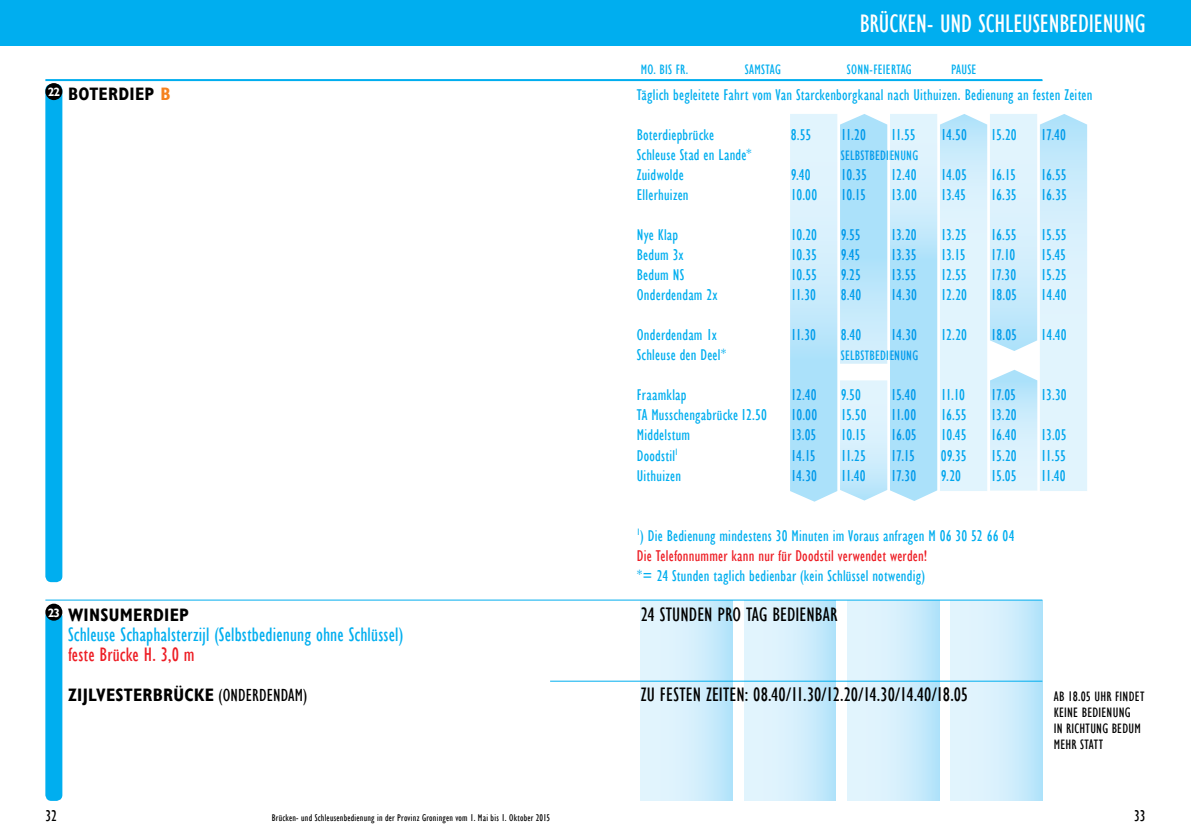
<style>
.page{position:relative;width:1191px;height:840px;background:#fff}
.page>*{position:absolute;margin:0;border:0;box-sizing:border-box;transform-origin:0 0}
.t1{font:26px "Gill Sans Condensed";letter-spacing:-.005em;color:#fff}
.t2{font:20px "Gill Sans Condensed";color:#000}
.t3{font:20px "Gill Sans Condensed";letter-spacing:.01em;color:#00aeef}
.t4{font:20px "Gill Sans Condensed";letter-spacing:.01em;color:#ed1d24}
.t5{font:700 18px "Gill Sans Condensed";letter-spacing:.015em;color:#000}
.t6{font:16px/20px "Gill Sans Condensed";letter-spacing:.015em;color:#00aeef}
.t7{font:16px "Gill Sans Condensed";color:#000}
.t8{font:14px "Gill Sans Condensed";letter-spacing:.015em;color:#00aeef}
.t9{font:14px/16px "Gill Sans Condensed";letter-spacing:.015em;color:#000}
.t10{font:10px "Gill Sans Condensed";letter-spacing:.025em;color:#000}
.s1{color:#f58220}
.s2{font-weight:400}
.s3{color:#ed1d24}
</style>
<div class="page">
<div style="left:45px;top:84px;width:17px;height:498px;background:#00aeef;border-radius:6px"></div>
<div style="left:45px;top:610px;width:17px;height:190px;background:#00aeef;border-radius:6px"></div>
<div style="left:595px;top:0;width:596px;height:45px;background:#00aeef"></div>
<div style="left:0;top:0;width:595px;height:45px;background:#00aeef"></div>
<div style="left:641px;top:80px;width:91px;height:720px;background:linear-gradient(to right,#eaf7fe,#bce6fb)"></div>
<div style="left:744px;top:80px;width:92px;height:720px;background:linear-gradient(to right,#eaf7fe,#bbe6fb)"></div>
<div style="left:847px;top:80px;width:92px;height:720px;background:linear-gradient(to right,#eaf7fe,#bbe6fb)"></div>
<div style="left:950px;top:80px;width:92px;height:720px;background:linear-gradient(to right,#eaf7fe,#bce6fb)"></div>
<div style="left:45px;top:83px;width:17px;height:17px;background:#000;border-radius:50%"></div>
<div style="left:45px;top:603px;width:17px;height:17px;background:#000;border-radius:50%"></div>
<div style="left:630px;top:81px;width:515px;height:518px;background:#fff"></div>
<svg style="left:790px;top:114px;width:297px;height:387px;background:#d0edfc"></svg>
<hr style="left:45px;top:79px;width:997px;height:2px;background:#00aeef">
<hr style="left:45px;top:599px;width:997px;height:1px;background:#00aeef">
<hr style="left:550px;top:680px;width:492px;height:1px;background:#00aeef">
<h1 class="t1" style="left:859px;top:9px;width:287px">BRÜCKEN- UND SCHLEUSENBEDIENUNG</h1>
<p class="t5" style="left:48px;top:83px;width:124px"><sup>22</sup> BOTERDIEP <span class="s1">B</span></p>
<p class="t5" style="left:48px;top:603px;width:143px"><sup>23</sup> WINSUMERDIEP</p>
<p class="t3" style="left:68px;top:623px;width:337px">Schleuse Schaphalsterzijl (Selbstbedienung ohne Schlüssel)</p>
<p class="t4" style="left:68px;top:643px;width:128px">feste Brücke H. 3,0 m</p>
<p class="t5" style="left:68px;top:683px;width:241px">ZIJLVESTERBRÜCKE <span class="s2">(ONDERDENDAM)</span></p>
<p class="t8" style="left:641px;top:61px;width:49px">MO. BIS FR.</p>
<p class="t8" style="left:745px;top:61px;width:37px">SAMSTAG</p>
<p class="t8" style="left:847px;top:61px;width:66px">SONN-FEIERTAG</p>
<p class="t8" style="left:951px;top:61px;width:27px">PAUSE</p>
<p class="t6" style="left:637px;top:85px;width:457px">Täglich begleitete Fahrt vom Van Starckenborgkanal nach Uithuizen. Bedienung an festen Zeiten</p>
<p class="t6" style="left:637px;top:125px;width:79px">Boterdiepbrücke</p>
<p class="t6" style="left:791px;top:125px;width:22px">8.55</p>
<p class="t6" style="left:841px;top:125px;width:27px">11.20</p>
<p class="t6" style="left:891px;top:125px;width:26px">11.55</p>
<p class="t6" style="left:941px;top:125px;width:28px">14.50</p>
<p class="t6" style="left:991px;top:125px;width:27px">15.20</p>
<p class="t6" style="left:1041px;top:125px;width:26px">17.40</p>
<p class="t6" style="left:637px;top:145px;width:117px">Schleuse Stad en Lande*</p>
<p class="t8" style="left:841px;top:148px;width:79px">SELBSTBEDIENUNG</p>
<p class="t6" style="left:637px;top:165px;width:48px">Zuidwolde</p>
<p class="t6" style="left:791px;top:165px;width:21px">9.40</p>
<p class="t6" style="left:841px;top:165px;width:28px">10.35</p>
<p class="t6" style="left:891px;top:165px;width:27px">12.40</p>
<p class="t6" style="left:941px;top:165px;width:27px">14.05</p>
<p class="t6" style="left:991px;top:165px;width:26px">16.15</p>
<p class="t6" style="left:1041px;top:165px;width:27px">16.55</p>
<p class="t6" style="left:637px;top:185px;width:53px">Ellerhuizen</p>
<p class="t6" style="left:791px;top:185px;width:28px">10.00</p>
<p class="t6" style="left:841px;top:185px;width:27px">10.15</p>
<p class="t6" style="left:891px;top:185px;width:27px">13.00</p>
<p class="t6" style="left:941px;top:185px;width:27px">13.45</p>
<p class="t6" style="left:991px;top:185px;width:27px">16.35</p>
<p class="t6" style="left:1041px;top:185px;width:27px">16.35</p>
<p class="t6" style="left:637px;top:225px;width:43px">Nye Klap</p>
<p class="t6" style="left:791px;top:225px;width:28px">10.20</p>
<p class="t6" style="left:841px;top:225px;width:21px">9.55</p>
<p class="t6" style="left:891px;top:225px;width:27px">13.20</p>
<p class="t6" style="left:941px;top:225px;width:27px">13.25</p>
<p class="t6" style="left:991px;top:225px;width:27px">16.55</p>
<p class="t6" style="left:1041px;top:225px;width:27px">15.55</p>
<p class="t6" style="left:637px;top:245px;width:48px">Bedum 3x</p>
<p class="t6" style="left:791px;top:245px;width:28px">10.35</p>
<p class="t6" style="left:841px;top:245px;width:21px">9.45</p>
<p class="t6" style="left:891px;top:245px;width:27px">13.35</p>
<p class="t6" style="left:941px;top:245px;width:26px">13.15</p>
<p class="t6" style="left:991px;top:245px;width:26px">17.10</p>
<p class="t6" style="left:1041px;top:245px;width:27px">15.45</p>
<p class="t6" style="left:637px;top:265px;width:49px">Bedum NS</p>
<p class="t6" style="left:791px;top:265px;width:27px">10.55</p>
<p class="t6" style="left:841px;top:265px;width:22px">9.25</p>
<p class="t6" style="left:891px;top:265px;width:27px">13.55</p>
<p class="t6" style="left:941px;top:265px;width:27px">12.55</p>
<p class="t6" style="left:991px;top:265px;width:27px">17.30</p>
<p class="t6" style="left:1041px;top:265px;width:27px">15.25</p>
<p class="t6" style="left:637px;top:285px;width:82px">Onderdendam 2x</p>
<p class="t6" style="left:791px;top:285px;width:27px">11.30</p>
<p class="t6" style="left:841px;top:285px;width:22px">8.40</p>
<p class="t6" style="left:891px;top:285px;width:28px">14.30</p>
<p class="t6" style="left:941px;top:285px;width:28px">12.20</p>
<p class="t6" style="left:991px;top:285px;width:28px">18.05</p>
<p class="t6" style="left:1041px;top:285px;width:27px">14.40</p>
<p class="t6" style="left:637px;top:325px;width:82px">Onderdendam 1x</p>
<p class="t6" style="left:791px;top:325px;width:27px">11.30</p>
<p class="t6" style="left:841px;top:325px;width:22px">8.40</p>
<p class="t6" style="left:891px;top:325px;width:28px">14.30</p>
<p class="t6" style="left:941px;top:325px;width:28px">12.20</p>
<p class="t6" style="left:991px;top:325px;width:28px">18.05</p>
<p class="t6" style="left:1041px;top:325px;width:27px">14.40</p>
<p class="t6" style="left:637px;top:345px;width:91px">Schleuse den Deel*</p>
<p class="t8" style="left:841px;top:348px;width:79px">SELBSTBEDIENUNG</p>
<p class="t6" style="left:637px;top:385px;width:51px">Fraamklap</p>
<p class="t6" style="left:791px;top:385px;width:27px">12.40</p>
<p class="t6" style="left:841px;top:385px;width:22px">9.50</p>
<p class="t6" style="left:891px;top:385px;width:27px">15.40</p>
<p class="t6" style="left:941px;top:385px;width:26px">11.10</p>
<p class="t6" style="left:991px;top:385px;width:27px">17.05</p>
<p class="t6" style="left:1041px;top:385px;width:27px">13.30</p>
<p class="t6" style="left:637px;top:405px;width:132px">TA Musschengabrücke 12.50</p>
<p class="t6" style="left:791px;top:405px;width:28px">10.00</p>
<p class="t6" style="left:841px;top:405px;width:27px">15.50</p>
<p class="t6" style="left:891px;top:405px;width:27px">11.00</p>
<p class="t6" style="left:941px;top:405px;width:27px">16.55</p>
<p class="t6" style="left:991px;top:405px;width:27px">13.20</p>
<p class="t6" style="left:637px;top:425px;width:55px">Middelstum</p>
<p class="t6" style="left:791px;top:425px;width:27px">13.05</p>
<p class="t6" style="left:841px;top:425px;width:27px">10.15</p>
<p class="t6" style="left:891px;top:425px;width:27px">16.05</p>
<p class="t6" style="left:941px;top:425px;width:27px">10.45</p>
<p class="t6" style="left:991px;top:425px;width:27px">16.40</p>
<p class="t6" style="left:1041px;top:425px;width:27px">13.05</p>
<p class="t6" style="left:637px;top:445px;width:43px">Doodstil<sup>1</sup></p>
<p class="t6" style="left:791px;top:445px;width:26px">14.15</p>
<p class="t6" style="left:841px;top:445px;width:27px">11.25</p>
<p class="t6" style="left:891px;top:445px;width:26px">17.15</p>
<p class="t6" style="left:941px;top:445px;width:27px">09.35</p>
<p class="t6" style="left:991px;top:445px;width:27px">15.20</p>
<p class="t6" style="left:1041px;top:445px;width:26px">11.55</p>
<p class="t6" style="left:637px;top:465px;width:46px">Uithuizen</p>
<p class="t6" style="left:791px;top:465px;width:28px">14.30</p>
<p class="t6" style="left:841px;top:465px;width:26px">11.40</p>
<p class="t6" style="left:891px;top:465px;width:27px">17.30</p>
<p class="t6" style="left:941px;top:465px;width:22px">9.20</p>
<p class="t6" style="left:991px;top:465px;width:27px">15.05</p>
<p class="t6" style="left:1041px;top:465px;width:26px">11.40</p>
<p class="t6" style="left:637px;top:525px;width:379px"><sup>1</sup>) Die Bedienung mindestens 30 Minuten im Voraus anfragen M 06 30 52 66 04<br><span class="s3">Die Telefonnummer kann nur für Doodstil verwendet werden!</span></p>
<p class="t6" style="left:637px;top:565px;width:290px">*= 24 Stunden taglich bedienbar (kein Schlüssel notwendig)</p>
<p class="t2" style="left:641px;top:603px;width:198px">24 STUNDEN PRO TAG BEDIENBAR</p>
<p class="t2" style="left:641px;top:683px;width:329px">ZU FESTEN ZEITEN: 08.40/11.30/12.20/14.30/14.40/18.05</p>
<p class="t9" style="left:1053px;top:688px;width:92px">AB 18.05 UHR FINDET<br>KEINE BEDIENUNG<br>IN RICHTUNG BEDUM<br>MEHR STATT</p>
<p class="t7" style="left:45px;top:806px;width:13px">32</p>
<p class="t7" style="left:1134px;top:806px;width:13px">33</p>
<p class="t10" style="left:272px;top:811px;width:280px">Brücken- und Schleusenbedienung in der Provinz Groningen vom 1. Mai bis 1. Oktober 2015</p>
</div>
